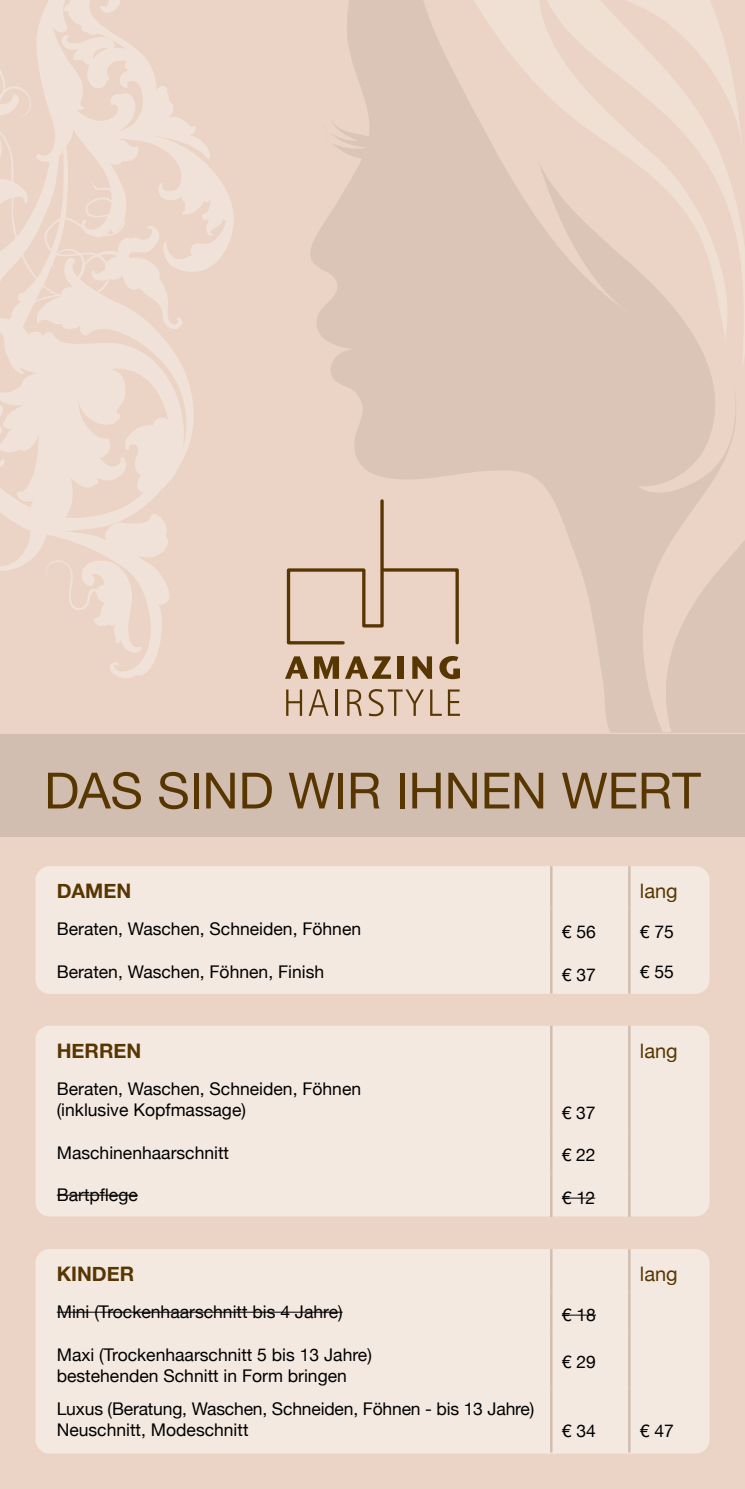
<style>
.page{position:relative;width:745px;height:1489px;background:#fff}
.page>*{position:absolute;margin:0;border:0;box-sizing:border-box;transform-origin:0 0}
.t1{font:50px "Helvetica Neue";letter-spacing:-.005em;color:#573602}
.t2{font:700 20px "Helvetica Neue";color:#573602}
.t3{font:20px "Helvetica Neue";color:#573602}
.t4{font:17.5px/21px "Helvetica Neue";color:#000}
</style>
<div class="page">
<div style="left:0;top:0;width:744px;height:1488px;background:#ebd4c5"></div>
<svg style="left:309px;top:0;width:98px;height:717px;fill:#dbc5b7"></svg>
<svg style="left:407px;top:0;width:337px;height:732px;fill:#dbc5b7"></svg>
<svg style="left:446px;top:0;width:298px;height:369px"></svg>
<svg style="left:43px;top:0;width:191px;height:270px"></svg>
<svg style="left:0;top:13px;width:132px;height:212px"></svg>
<svg style="left:0;top:225px;width:202px;height:453px"></svg>
<svg style="left:42px;top:557px;width:99px;height:96px"></svg>
<div style="left:0;top:733px;width:744px;height:103px;background:#d1beb0"></div>
<div style="left:35px;top:866px;width:674px;height:127px;background:#f4e9e1;border-radius:14px"></div>
<hr style="left:549px;top:908px;width:3px;height:43px;background:#d1beb0">
<hr style="left:627px;top:908px;width:3px;height:43px;background:#d1beb0">
<hr style="left:549px;top:951px;width:3px;height:42px;background:#d1beb0">
<hr style="left:627px;top:951px;width:3px;height:42px;background:#d1beb0">
<hr style="left:627px;top:866px;width:3px;height:42px;background:#d1beb0">
<hr style="left:549px;top:866px;width:3px;height:42px;background:#d1beb0">
<div style="left:35px;top:1025px;width:674px;height:191px;background:#f4e9e1;border-radius:14px"></div>
<div style="left:35px;top:1248px;width:674px;height:205px;background:#f4e9e1;border-radius:14px"></div>
<hr style="left:549px;top:1291px;width:3px;height:42px;background:#d1beb0">
<hr style="left:627px;top:1291px;width:3px;height:42px;background:#d1beb0">
<hr style="left:549px;top:1333px;width:3px;height:55px;background:#d1beb0">
<hr style="left:627px;top:1333px;width:3px;height:55px;background:#d1beb0">
<hr style="left:549px;top:1388px;width:3px;height:64px;background:#d1beb0">
<hr style="left:627px;top:1388px;width:3px;height:64px;background:#d1beb0">
<hr style="left:549px;top:1248px;width:3px;height:43px;background:#d1beb0">
<hr style="left:627px;top:1248px;width:3px;height:43px;background:#d1beb0">
<hr style="left:57px;top:1311px;width:285px;height:1px;background:#000">
<hr style="left:561px;top:1314px;width:34px;height:1px;background:#000">
<svg style="left:286px;top:497px;width:174px;height:149px"></svg>
<svg style="left:285px;top:656px;width:23px;height:22px"></svg>
<svg style="left:314px;top:656px;width:25px;height:22px"></svg>
<svg style="left:345px;top:656px;width:46px;height:22px"></svg>
<div style="left:397px;top:656px;width:6px;height:22px;background:#573602"></div>
<svg style="left:412px;top:656px;width:20px;height:22px"></svg>
<svg style="left:439px;top:656px;width:20px;height:23px"></svg>
<svg style="left:286px;top:689px;width:16px;height:26px"></svg>
<svg style="left:309px;top:689px;width:19px;height:26px"></svg>
<hr style="left:335px;top:689px;width:2px;height:26px;background:#573602">
<svg style="left:347px;top:689px;width:14px;height:26px"></svg>
<svg style="left:368px;top:689px;width:55px;height:27px"></svg>
<svg style="left:430px;top:689px;width:11px;height:26px"></svg>
<svg style="left:447px;top:689px;width:12px;height:26px"></svg>
<hr style="left:549px;top:1067px;width:3px;height:64px;background:#d1beb0">
<hr style="left:627px;top:1067px;width:3px;height:64px;background:#d1beb0">
<hr style="left:549px;top:1131px;width:3px;height:43px;background:#d1beb0">
<hr style="left:627px;top:1131px;width:3px;height:43px;background:#d1beb0">
<hr style="left:549px;top:1174px;width:3px;height:42px;background:#d1beb0">
<hr style="left:627px;top:1174px;width:3px;height:42px;background:#d1beb0">
<hr style="left:627px;top:1025px;width:3px;height:42px;background:#d1beb0">
<hr style="left:549px;top:1025px;width:3px;height:42px;background:#d1beb0">
<hr style="left:57px;top:1194px;width:81px;height:1px;background:#000">
<hr style="left:561px;top:1197px;width:34px;height:1px;background:#000">
<h1 class="t1" style="left:44px;top:754px;width:658px">DAS SIND WIR IHNEN WERT</h1>
<p class="t2" style="left:57px;top:875px;width:76px">DAMEN</p>
<p class="t3" style="left:639px;top:876px;width:39px">lang</p>
<p class="t4" style="left:57px;top:919px;width:306px">Beraten, Waschen, Schneiden, Föhnen</p>
<p class="t4" style="left:561px;top:922px;width:36px">€ 56</p>
<p class="t4" style="left:639px;top:922px;width:36px">€ 75</p>
<p class="t4" style="left:57px;top:961px;width:269px">Beraten, Waschen, Föhnen, Finish</p>
<p class="t4" style="left:561px;top:964px;width:36px">€ 37</p>
<p class="t4" style="left:639px;top:962px;width:36px">€ 55</p>
<p class="t2" style="left:57px;top:1035px;width:86px">HERREN</p>
<p class="t3" style="left:639px;top:1036px;width:39px">lang</p>
<p class="t4" style="left:57px;top:1078px;width:306px">Beraten, Waschen, Schneiden, Föhnen (inklusive Kopfmassage)</p>
<p class="t4" style="left:561px;top:1102px;width:35px">€ 37</p>
<p class="t4" style="left:57px;top:1142px;width:174px">Maschinenhaarschnitt</p>
<p class="t4" style="left:561px;top:1145px;width:35px">€ 22</p>
<p class="t4" style="left:57px;top:1185px;width:83px">Bartpflege</p>
<p class="t4" style="left:561px;top:1188px;width:35px">€ 12</p>
<p class="t2" style="left:57px;top:1258px;width:79px">KINDER</p>
<p class="t3" style="left:639px;top:1259px;width:39px">lang</p>
<p class="t4" style="left:57px;top:1302px;width:287px">Mini (Trockenhaarschnitt bis 4 Jahre)</p>
<p class="t4" style="left:561px;top:1305px;width:36px">€ 18</p>
<p class="t4" style="left:57px;top:1344px;width:316px">Maxi (Trockenhaarschnitt 5 bis 13 Jahre) bestehenden Schnitt in Form bringen</p>
<p class="t4" style="left:561px;top:1351px;width:36px">€ 29</p>
<p class="t4" style="left:57px;top:1399px;width:479px">Luxus (Beratung, Waschen, Schneiden, Föhnen - bis 13 Jahre)<br>Neuschnitt, Modeschnitt</p>
<p class="t4" style="left:561px;top:1421px;width:36px">€ 34</p>
<p class="t4" style="left:639px;top:1421px;width:36px">€ 47</p>
</div>
